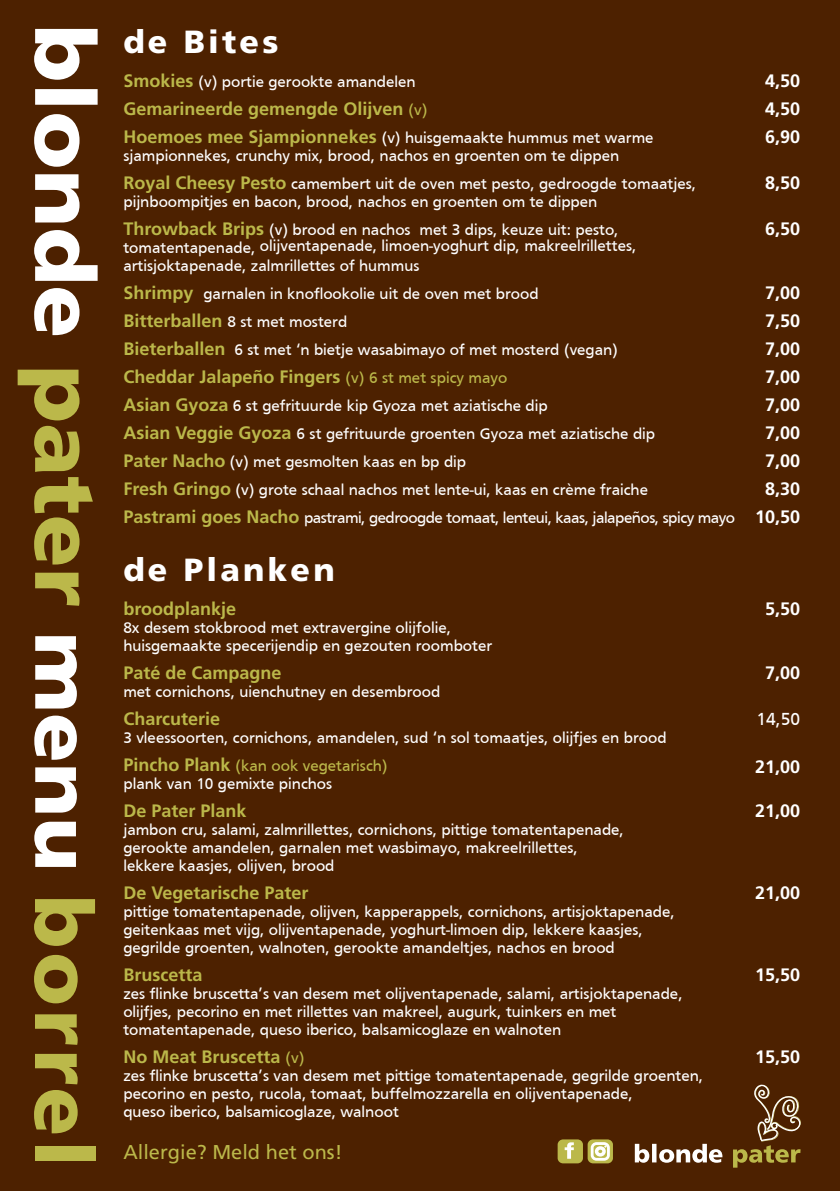
<style>
.page{position:relative;width:840px;height:1191px;background:#fff}
.page>*{position:absolute;margin:0;border:0;box-sizing:border-box;transform-origin:0 0}
.t1{font:900 80px "Frutiger LT Std";letter-spacing:.05em;color:#bbb84a}
.t2{font:900 32px "Frutiger LT Std";letter-spacing:.1em;color:#fff}
.t3{font:20px "Frutiger LT Std";color:#bbb84a}
.t4{font:700 18px "Frutiger LT Std";color:#bbb84a}
.t5{font:700 18px "Frutiger LT Std";color:#fff}
.t6{font:18px "Frutiger";color:#fff}
.t7{font:16px/18px "Frutiger";color:#fff}
.t8{font:16px "Frutiger";letter-spacing:-.03em;color:#fff}
.s1{font-family:"Frutiger LT Std";font-weight:700;font-size:18px;color:#bbb84a}
.s2{font-family:"Frutiger";font-weight:400;font-size:16px}
.s3{font-family:"Frutiger LT Std";font-weight:700;font-size:18px}
.s4{color:#bbb84a}
</style>
<div class="page">
<div style="left:0;top:0;width:839px;height:1191px;background:#4d2100"></div>
<svg style="left:34px;top:636px;width:43px;height:231px"></svg>
<svg style="left:18px;top:370px;width:75px;height:236px"></svg>
<svg style="left:34px;top:29px;width:64px;height:306px"></svg>
<svg style="left:733px;top:1084px;width:68px;height:83px"></svg>
<svg style="left:634px;top:1143px;width:88px;height:19px"></svg>
<div style="left:557px;top:1139px;width:25px;height:24px;background:#bbb84a;border-radius:5px"></div>
<svg style="left:587px;top:1139px;width:25px;height:24px"></svg>
<div style="left:590px;top:1142px;width:19px;height:18px;border:3px solid #fff;border-radius:4px"></div>
<div style="left:594px;top:1146px;width:11px;height:10px;border:3px solid #fff;border-radius:50%"></div>
<svg style="left:564px;top:1142px;width:9px;height:16px"></svg>
<h1 class="t1" style="left:111px;top:895px;width:274px;rotate:90deg">borrel</h1>
<h2 class="t2" style="left:123px;top:22px;width:156px">de Bites</h2>
<p class="t7" style="left:123px;top:72px;width:294px"><span class="s1">Smokies</span> (v) portie gerookte amandelen</p>
<p class="t5" style="left:764px;top:70px;width:37px">4,50</p>
<p class="t4" style="left:123px;top:98px;width:305px">Gemarineerde gemengde Olijven <span class="s2">(v)</span></p>
<p class="t5" style="left:764px;top:98px;width:37px">4,50</p>
<p class="t7" style="left:123px;top:128px;width:531px"><span class="s1">Hoemoes mee Sjampionnekes</span> (v) huisgemaakte hummus met warme</p>
<p class="t5" style="left:764px;top:126px;width:37px">6,90</p>
<p class="t7" style="left:123px;top:141px;width:574px;line-height:28px">sjampionnekes, crunchy mix, brood, nachos en groenten om te dippen<br><span class="s1">Royal Cheesy Pesto</span> camembert uit de oven met pesto, gedroogde tomaatjes,</p>
<p class="t5" style="left:764px;top:172px;width:37px">8,50</p>
<p class="t7" style="left:123px;top:187px;width:496px;line-height:28px">pijnboompitjes en bacon, brood, nachos en groenten om te dippen<br><span class="s1">Throwback Brips</span> (v) brood en nachos met 3 dips, keuze uit: pesto,</p>
<p class="t5" style="left:764px;top:218px;width:37px">6,50</p>
<p class="t7" style="left:123px;top:235px;width:514px;line-height:20px">tomatentapenade, olijventapenade, limoen-yoghurt dip, makreelrillettes, artisjoktapenade, zalmrillettes of hummus</p>
<p class="t7" style="left:123px;top:284px;width:416px"><span class="s1">Shrimpy</span> garnalen in knoflookolie uit de oven met brood</p>
<p class="t5" style="left:764px;top:282px;width:37px">7,00</p>
<p class="t7" style="left:123px;top:312px;width:225px"><span class="s1">Bitterballen</span> 8 st met mosterd</p>
<p class="t5" style="left:764px;top:310px;width:37px">7,50</p>
<p class="t7" style="left:123px;top:340px;width:496px"><span class="s1">Bieterballen</span> 6 st met ‘n bietje wasabimayo of met mosterd (vegan)</p>
<p class="t5" style="left:764px;top:338px;width:37px">7,00</p>
<p class="t4" style="left:123px;top:366px;width:385px">Cheddar Jalapeño Fingers <span class="s2">(v) 6 st met spicy mayo</span></p>
<p class="t5" style="left:764px;top:366px;width:37px">7,00</p>
<p class="t7" style="left:123px;top:396px;width:426px"><span class="s1">Asian Gyoza</span> 6 st gefrituurde kip Gyoza met aziatische dip</p>
<p class="t5" style="left:764px;top:394px;width:37px">7,00</p>
<p class="t7" style="left:123px;top:424px;width:533px"><span class="s1">Asian Veggie Gyoza</span> 6 st gefrituurde groenten Gyoza met aziatische dip</p>
<p class="t5" style="left:764px;top:422px;width:37px">7,00</p>
<p class="t7" style="left:123px;top:452px;width:344px"><span class="s1">Pater Nacho</span> (v) met gesmolten kaas en bp dip</p>
<p class="t5" style="left:764px;top:450px;width:37px">7,00</p>
<p class="t7" style="left:123px;top:480px;width:526px"><span class="s1">Fresh Gringo</span> (v) grote schaal nachos met lente-ui, kaas en crème fraiche</p>
<p class="t5" style="left:764px;top:478px;width:37px">8,30</p>
<p class="t8" style="left:123px;top:508px;width:677px"><span class="s1">Pastrami goes Nacho</span> pastrami, gedroogde tomaat, lenteui, kaas, jalapeños, spicy mayo <span class="s3">10,50</span></p>
<h2 class="t2" style="left:123px;top:550px;width:213px">de Planken</h2>
<p class="t4" style="left:123px;top:598px;width:114px">broodplankje</p>
<p class="t5" style="left:764px;top:598px;width:37px">5,50</p>
<p class="t7" style="left:123px;top:618px;width:370px">8x desem stokbrood met extravergine olijfolie, huisgemaakte specerijendip en gezouten roomboter</p>
<p class="t4" style="left:123px;top:662px;width:160px">Paté de Campagne</p>
<p class="t5" style="left:764px;top:662px;width:37px">7,00</p>
<p class="t7" style="left:123px;top:682px;width:318px">met cornichons, uienchutney en desembrood</p>
<p class="t4" style="left:123px;top:708px;width:98px">Charcuterie</p>
<p class="t6" style="left:756px;top:709px;width:45px">14,50</p>
<p class="t7" style="left:123px;top:723px;width:544px;line-height:28px">3 vleessoorten, cornichons, amandelen, sud ‘n sol tomaatjes, olijfjes en brood<br><span class="s1">Pincho Plank</span> <span class="s4">(kan ook vegetarisch)</span></p>
<p class="t5" style="left:754px;top:756px;width:47px">21,00</p>
<p class="t7" style="left:123px;top:774px;width:210px">plank van 10 gemixte pinchos</p>
<p class="t4" style="left:123px;top:800px;width:125px">De Pater Plank</p>
<p class="t5" style="left:754px;top:800px;width:47px">21,00</p>
<p class="t7" style="left:123px;top:820px;width:502px">jambon cru, salami, zalmrillettes, cornichons, pittige tomatentapenade, gerookte amandelen, garnalen met wasbimayo, makreelrillettes, lekkere kaasjes, olijven, brood</p>
<p class="t4" style="left:123px;top:882px;width:187px">De Vegetarische Pater</p>
<p class="t5" style="left:754px;top:882px;width:47px">21,00</p>
<p class="t7" style="left:123px;top:902px;width:552px">pittige tomatentapenade, olijven, kapperappels, cornichons, artisjoktapenade, geitenkaas met vijg, olijventapenade, yoghurt-limoen dip, lekkere kaasjes, gegrilde groenten, walnoten, gerookte amandeltjes, nachos en brood</p>
<p class="t4" style="left:123px;top:964px;width:81px">Bruscetta</p>
<p class="t5" style="left:754px;top:964px;width:47px">15,50</p>
<p class="t7" style="left:123px;top:984px;width:560px">zes flinke bruscetta’s van desem met olijventapenade, salami, artisjoktapenade, olijfjes, pecorino en met rillettes van makreel, augurk, tuinkers en met tomatentapenade, queso iberico, balsamicoglaze en walnoten</p>
<p class="t4" style="left:123px;top:1046px;width:182px">No Meat Bruscetta <span class="s2">(v)</span></p>
<p class="t5" style="left:754px;top:1046px;width:47px">15,50</p>
<p class="t7" style="left:123px;top:1066px;width:581px">zes flinke bruscetta’s van desem met pittige tomatentapenade, gegrilde groenten, pecorino en pesto, rucola, tomaat, buffelmozzarella en olijventapenade,<br>queso iberico, balsamicoglaze, walnoot</p>
<p class="t3" style="left:123px;top:1140px;width:220px">Allergie? Meld het ons!</p>
</div>
